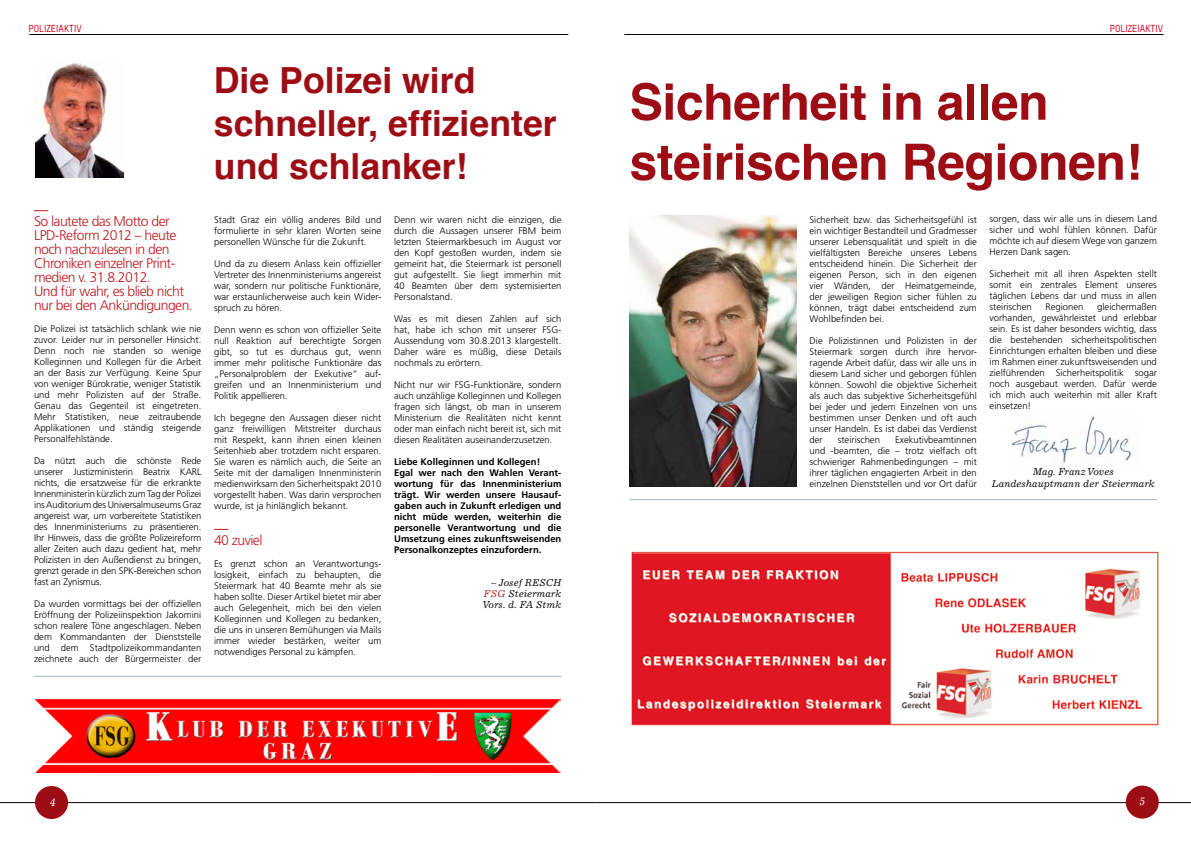
<style>
.page{position:relative;width:1191px;height:842px;background:#fff}
.page>*{position:absolute;margin:0;border:0;box-sizing:border-box;transform-origin:0 0}
.t1{font:700 50px/60px "Helvetica";letter-spacing:-.01em;color:#9d0d15}
.t2{font:700 36px/43.2px "Helvetica";color:#9d0d15}
.t3{font:300 14px/14px "Frutiger LT Std";letter-spacing:-.04em;color:#be181e}
.t4{font:italic 11px "Excelsior LT Std";color:#fff}
.t5{font:italic 10px/11px "Excelsior LT Std";color:#000;text-align:center}
.t6{font:500 10px "TSTARPRO";color:#cd071e}
.t7{font:300 9.5px/11px "Frutiger LT Std";color:#000;text-align:justify}
.t8{font:700 9.5px/11px "Frutiger LT Std";color:#000}
.s1{color:#be181e}
</style>
<div class="page">
<hr style="left:595px;top:802px;width:596px;height:1px;background:#000">
<hr style="left:0;top:802px;width:595px;height:1px;background:#000">
<hr style="left:29px;top:34px;width:539px;height:1px;background:#000">
<hr style="left:624px;top:34px;width:539px;height:1px;background:#000">
<div style="left:35px;top:786px;width:33px;height:33px;background:#9d0d15;border-radius:50%"></div>
<div style="left:1125px;top:785px;width:33px;height:34px;background:#9d0d15;border-radius:50%"></div>
<img style="left:1008px;top:416px;width:125px;height:47px">
<img style="left:629px;top:215px;width:168px;height:272px">
<hr style="left:629px;top:499px;width:528px;height:1px;background:#a4b2b9">
<hr style="left:34px;top:676px;width:527px;height:1px;background:#a4b2b9">
<svg style="left:34px;top:210px;width:14px;height:1px"></svg>
<svg style="left:214px;top:529px;width:14px;height:1px"></svg>
<img style="left:36px;top:62px;width:87px;height:115px">
<img style="left:631px;top:551px;width:528px;height:175px">
<img style="left:35px;top:699px;width:526px;height:73px">
<p class="t6" style="left:29px;top:22px;width:55px">POLIZEIAKTIV</p>
<p class="t6" style="left:1109px;top:22px;width:55px">POLIZEIAKTIV</p>
<h2 class="t2" style="left:214px;top:59px;width:344px">Die Polizei wird schneller, effizienter und schlanker!</h2>
<h3 class="t3" style="left:34px;top:214px;width:160px">So lautete das Motto der<br>LPD-Reform 2012 – heute noch nachzulesen in den<br>Chroniken einzelner Print&shy;medien v. 31.8.2012.<br>Und für wahr, es blieb nicht nur bei den Ankündigungen.</h3>
<p class="t7" style="left:34px;top:323px;width:169px">Die Polizei ist tatsächlich schlank wie nie zuvor. Leider nur in personeller Hinsicht.<br>Denn noch nie standen so wenige Kolleginnen und Kollegen für die Arbeit an der Basis zur Verfügung. Keine Spur von weniger Bürokratie, weniger Statistik und mehr Polizisten auf der Straße.<br>Genau das Gegenteil ist eingetreten.<br>Mehr Statistiken, neue zeitraubende Applikationen und ständig steigende Personalfehlstände.</p>
<p class="t7" style="left:34px;top:455px;width:169px">Da nützt auch die schönste Rede unserer Justizministerin Beatrix KARL nichts, die ersatzweise für die erkrankte Innenministerin kürzlich zum Tag der Polizei ins Auditorium des Universalmuseums Graz angereist war, um vorbereitete Statistiken des Innenministeriums zu präsentieren.<br>Ihr Hinweis, dass die größte Polizeireform aller Zeiten auch dazu gedient hat, mehr Polizisten in den Außendienst zu bringen, grenzt gerade in den SPK-Bereichen schon fast an Zynismus.</p>
<p class="t7" style="left:34px;top:598px;width:169px">Da wurden vormittags bei der offiziellen Eröffnung der Polizeiinspektion Jakomini schon realere Töne angeschlagen. Neben dem Kommandanten der Dienststelle und dem Stadtpolizeikommandanten zeichnete auch der Bürgermeister der</p>
<p class="t7" style="left:214px;top:214px;width:169px">Stadt Graz ein völlig anderes Bild und formulierte in sehr klaren Worten seine personellen Wünsche für die Zukunft.</p>
<p class="t7" style="left:214px;top:258px;width:169px">Und da zu diesem Anlass kein offizieller Vertreter des Innenministeriums angereist war, sondern nur politische Funktionäre, war erstaunlicherweise auch kein Wider&shy;spruch zu hören.</p>
<p class="t7" style="left:214px;top:324px;width:169px">Denn wenn es schon von offizieller Seite null Reaktion auf berechtigte Sorgen gibt, so tut es durchaus gut, wenn immer mehr politische Funktionäre das „Personalproblem der Exekutive“ auf&shy;greifen und an Innenministerium und Politik appellieren.</p>
<p class="t7" style="left:214px;top:412px;width:169px">Ich begegne den Aussagen dieser nicht ganz freiwilligen Mitstreiter durchaus mit Respekt, kann ihnen einen kleinen Seitenhieb aber trotzdem nicht ersparen.<br>Sie waren es nämlich auch, die Seite an Seite mit der damaligen Innenministerin medienwirksam den Sicherheitspakt 2010 vorgestellt haben. Was darin versprochen wurde, ist ja hinlänglich bekannt.</p>
<h3 class="t3" style="left:214px;top:533px;width:50px">40 zuviel</h3>
<p class="t7" style="left:214px;top:558px;width:169px">Es grenzt schon an Verantwortungs&shy;losigkeit, einfach zu behaupten, die Steiermark hat 40 Beamte mehr als sie haben sollte. Dieser Artikel bietet mir aber auch Gelegenheit, mich bei den vielen Kolleginnen und Kollegen zu bedanken, die uns in unseren Bemühungen via Mails immer wieder bestärken, weiter um notwendiges Personal zu kämpfen.</p>
<p class="t7" style="left:394px;top:214px;width:169px">Denn wir waren nicht die einzigen, die durch die Aussagen unserer FBM beim letzten Steiermarkbesuch im August vor den Kopf gestoßen wurden, indem sie gemeint hat, die Steiermark ist personell gut aufgestellt. Sie liegt immerhin mit 40 Beamten über dem systemisierten Personalstand.</p>
<p class="t7" style="left:394px;top:313px;width:169px">Was es mit diesen Zahlen auf sich hat, habe ich schon mit unserer FSG-Aussendung vom 30.8.2013 klargestellt.<br>Daher wäre es müßig, diese Details nochmals zu erörtern.</p>
<p class="t7" style="left:394px;top:379px;width:169px">Nicht nur wir FSG-Funktionäre, sondern auch unzählige Kolleginnen und Kollegen fragen sich längst, ob man in unserem Ministerium die Realitäten nicht kennt oder man einfach nicht bereit ist, sich mit diesen Realitäten auseinanderzusetzen.</p>
<p class="t8" style="left:394px;top:456px;width:169px">Liebe Kolleginnen und Kollegen!<br>Egal wer nach den Wahlen Verant&shy;wortung für das Innenministerium trägt. Wir werden unsere Hausauf&shy;gaben auch in Zukunft erledigen und nicht müde werden, weiterhin die personelle Verantwortung und die Umsetzung eines zukunftsweisenden Personalkonzeptes einzufordern.</p>
<p class="t5" style="left:482px;top:577px;width:81px;text-align:justify;text-indent:9px">– Josef RESCH <span class="s1">FSG</span> Steiermark Vors. d. FA Stmk</p>
<h1 class="t1" style="left:629px;top:73px;width:514px">Sicherheit in allen steirischen Regionen!</h1>
<p class="t7" style="left:809px;top:214px;width:169px">Sicherheit bzw. das Sicherheitsgefühl ist ein wichtiger Bestandteil und Gradmesser unserer Lebensqualität und spielt in die vielfältigsten Bereiche unseres Lebens entscheidend hinein. Die Sicherheit der eigenen Person, sich in den eigenen vier Wänden, der Heimatgemeinde, der jeweiligen Region sicher fühlen zu können, trägt dabei entscheidend zum Wohlbefinden bei.</p>
<p class="t7" style="left:809px;top:335px;width:169px">Die Polizistinnen und Polizisten in der Steiermark sorgen durch ihre hervor&shy;ragende Arbeit dafür, dass wir alle uns in diesem Land sicher und geborgen fühlen können. Sowohl die objektive Sicherheit als auch das subjektive Sicherheitsgefühl bei jeder und jedem Einzelnen von uns bestimmen unser Denken und oft auch unser Handeln. Es ist dabei das Verdienst der</p>
<p class="t7" style="left:809px;top:434px;width:169px;text-indent:85px">Exekutivbeamtinnen und -beamten, die – trotz vielfach oft schwieriger Rahmenbedingungen – mit ihrer täglichen engagierten Arbeit in den einzelnen Dienststellen und vor Ort dafür</p>
<p class="t7" style="left:837px;top:434px;width:44px">steirischen</p>
<p class="t7" style="left:989px;top:214px;width:169px">sorgen, dass wir alle uns in diesem Land sicher und wohl fühlen können. Dafür möchte ich auf diesem Wege von ganzem Herzen Dank sagen.</p>
<p class="t7" style="left:989px;top:269px;width:169px">Sicherheit mit all ihren Aspekten stellt somit ein zentrales Element unseres täglichen Lebens dar und muss in allen steirischen</p>
<p class="t7" style="left:989px;top:302px;width:169px;text-indent:108px">gleichermaßen vorhanden, gewährleistet und erlebbar sein. Es ist daher besonders wichtig, dass die bestehenden sicherheitspolitischen Einrichtungen erhalten bleiben und diese im Rahmen einer zukunftsweisenden und zielführenden Sicherheitspolitik sogar noch ausgebaut werden. Dafür werde ich mich auch weiterhin mit aller Kraft einsetzen!</p>
<p class="t7" style="left:1045px;top:302px;width:40px">Regionen</p>
<p class="t5" style="left:991px;top:465px;width:165px;line-height:12px">Mag. Franz Voves<br>Landeshauptmann der Steiermark</p>
<p class="t4" style="left:49px;top:796px;width:8px">4</p>
<p class="t4" style="left:1139px;top:795px;width:8px">5</p>
</div>
